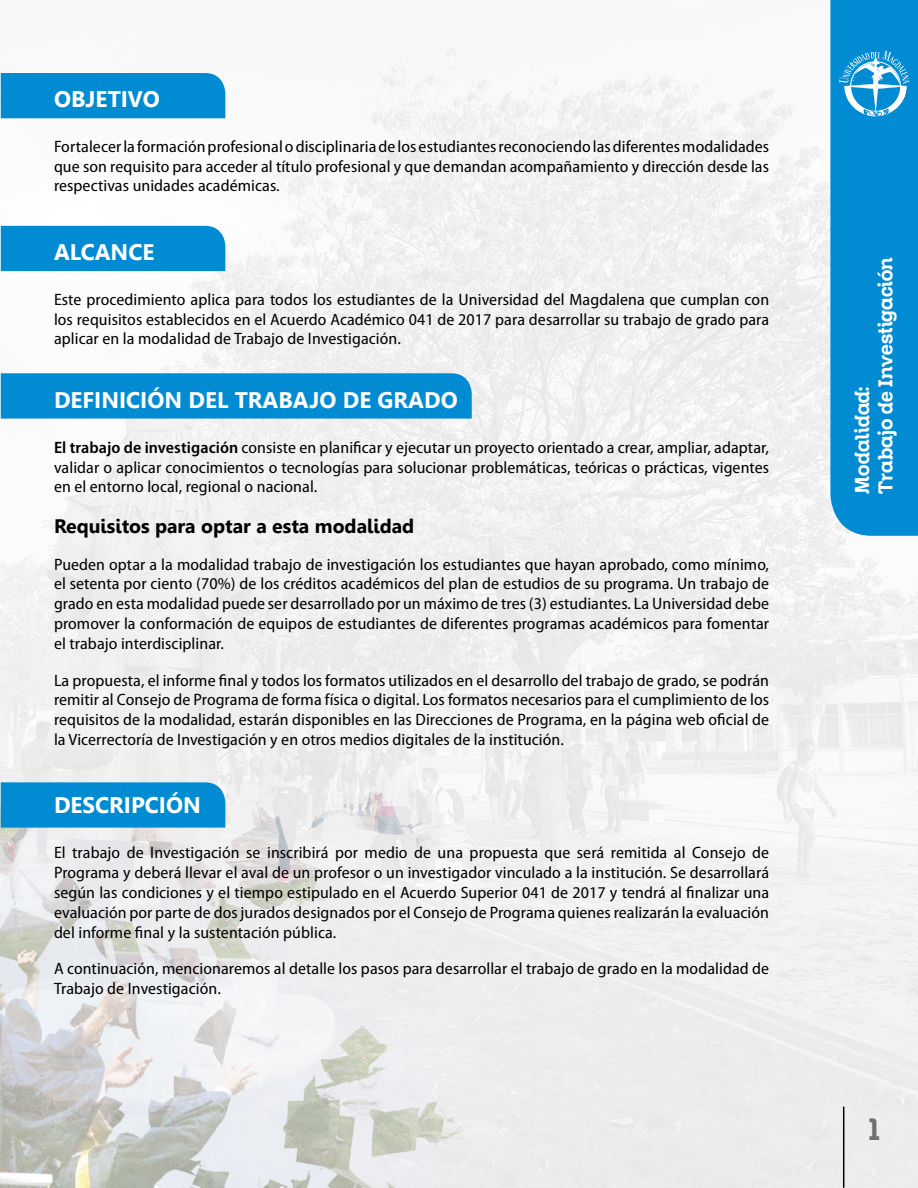
<style>
.page{position:relative;width:918px;height:1188px;background:#fff}
.page>*{position:absolute;margin:0;border:0;box-sizing:border-box;transform-origin:0 0}
.t1{font:30px "Zil Semi Slab";color:#706f6f}
.t2{font:700 22.5px "Leelawadee";color:#fff}
.t3{font:700 19.5px "Leelawadee";color:#000}
.t4{font:19.5px/23.4px "Zil Semi Slab";color:#fff}
.t5{font:semi-condensed 16.5px/19.8px "Myriad Pro";letter-spacing:.005em;color:#000;text-align:justify;scale:1.05 1}
.s1{font-weight:600}
</style>
<div class="page">
<img style="left:0;top:47px;width:918px;height:1141px">
<div style="left:830px;top:0;width:88px;height:536px;background:#018bd3"></div>
<svg style="left:839px;top:51px;width:70px;height:67px"></svg>
<hr style="left:843px;top:1107px;width:1px;height:80px;background:#000">
<div style="left:1px;top:73px;width:224px;height:45px;background:#018bd3"></div>
<div style="left:1px;top:226px;width:224px;height:45px;background:#018bd3"></div>
<div style="left:1px;top:782px;width:224px;height:46px;background:#018bd3"></div>
<div style="left:1px;top:373px;width:471px;height:46px;background:#018bd3"></div>
<h2 class="t2" style="left:54px;top:86px;width:108px">OBJETIVO</h2>
<p class="t5" style="left:54px;top:137px;width:683px">Fortalecer la formación profesional o disciplinaria de los estudiantes reconociendo las diferentes modalidades que son requisito para acceder al título profesional y que demandan acompañamiento y dirección desde las respectivas unidades académicas.</p>
<h2 class="t2" style="left:54px;top:239px;width:102px">ALCANCE</h2>
<p class="t5" style="left:54px;top:290px;width:683px">Este procedimiento aplica para todos los estudiantes de la Universidad del Magdalena que cumplan con los requisitos establecidos en el Acuerdo Académico 041 de 2017 para desarrollar su trabajo de grado para aplicar en la modalidad de Trabajo de Investigación.</p>
<h2 class="t2" style="left:54px;top:387px;width:405px">DEFINICIÓN DEL TRABAJO DE GRADO</h2>
<p class="t5" style="left:54px;top:438px;width:683px"><span class="s1">El trabajo de investigación</span> consiste en planificar y ejecutar un proyecto orientado a crear, ampliar, adaptar, validar o aplicar conocimientos o tecnologías para solucionar problemáticas, teóricas o prácticas, vigentes en el entorno local, regional o nacional.</p>
<p class="t3" style="left:54px;top:515px;width:362px">Requisitos para optar a esta modalidad</p>
<p class="t5" style="left:54px;top:555px;width:683px">Pueden optar a la modalidad trabajo de investigación los estudiantes que hayan aprobado, como mínimo, el setenta por ciento (70%) de los créditos académicos del plan de estudios de su programa. Un trabajo de grado en esta modalidad puede ser desarrollado por un máximo de tres (3) estudiantes. La Universidad debe promover la conformación de equipos de estudiantes de diferentes programas académicos para fomentar el trabajo interdisciplinar.</p>
<p class="t5" style="left:54px;top:671px;width:683px">La propuesta, el informe final y todos los formatos utilizados en el desarrollo del trabajo de grado, se podrán remitir al Consejo de Programa de forma física o digital. Los formatos necesarios para el cumplimiento de los requisitos de la modalidad, estarán disponibles en las Direcciones de Programa, en la página web oficial de la Vicerrectoría de Investigación y en otros medios digitales de la institución.</p>
<h2 class="t2" style="left:54px;top:792px;width:148px">DESCRIPCIÓN</h2>
<p class="t5" style="left:54px;top:843px;width:683px">El trabajo de Investigación se inscribirá por medio de una propuesta que será remitida al Consejo de Programa y deberá llevar el aval de un profesor o un investigador vinculado a la institución. Se desarrollará según las condiciones y el tiempo estipulado en el Acuerdo Superior 041 de 2017 y tendrá al finalizar una evaluación por parte de dos jurados designados por el Consejo de Programa quienes realizarán la evaluación del informe final y la sustentación pública.</p>
<p class="t5" style="left:54px;top:959px;width:683px">A continuación, mencionaremos al detalle los pasos para desarrollar el trabajo de grado en la modalidad de<br>Trabajo de Investigación.</p>
<p class="t4" style="left:850px;top:494px;width:238px;rotate:-90deg">Modalidad:<br>Trabajo de Investigación</p>
<h1 class="t1" style="left:869px;top:1111px;width:12px">1</h1>
</div>
